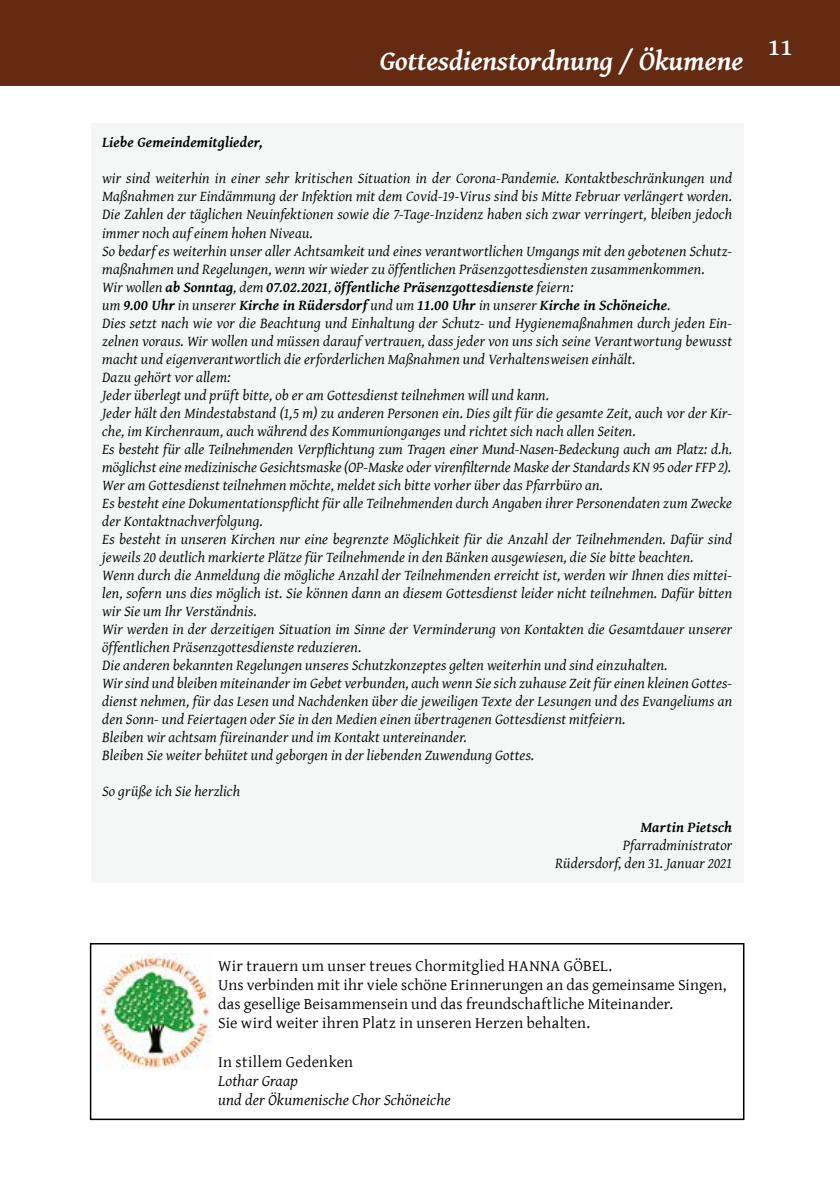
<style>
.page{position:relative;width:840px;height:1191px;background:#fff}
.page>*{position:absolute;margin:0;border:0;box-sizing:border-box;transform-origin:0 0}
.t1{font:italic 700 28px "Gentium Basic";color:#fff}
.t2{font:700 24px "Gentium Basic";color:#fff}
.t3{font:16px/19.2px "Gentium Basic";letter-spacing:.01em;color:#000}
.t4{font:italic 16px/19.2px "Gentium Basic";letter-spacing:.005em;color:#000}
.t5{font:italic 15px/18px "Gentium Basic";letter-spacing:.01em;color:#000}
.t6{font:italic 700 15px "Gentium Basic";letter-spacing:.01em;color:#000}
.s1{font-weight:700}
</style>
<div class="page">
<div style="left:0;top:0;width:839px;height:85px;background:#642a12"></div>
<div style="left:91px;top:123px;width:652px;height:759px;background:#f5f6f6"></div>
<div style="left:90px;top:943px;width:654px;height:177px;border:2px solid #000"></div>
<img style="left:96px;top:953px;width:116px;height:116px">
<h1 class="t1" style="left:379px;top:40px;width:365px">Gottesdienstordnung / Ökumene</h1>
<p class="t6" style="left:102px;top:131px;width:162px">Liebe Gemeindemitglieder,</p>
<p class="t5" style="left:102px;top:169px;width:631px">wir sind weiterhin in einer sehr kritischen Situation in der Corona-Pandemie. Kontaktbeschränkungen und Maßnahmen zur Eindämmung der Infektion mit dem Covid-19-Virus sind bis Mitte Februar verlängert worden.<br>Die Zahlen der täglichen Neuinfektionen sowie die 7-Tage-Inzidenz haben sich zwar verringert, bleiben jedoch immer noch auf einem hohen Niveau.<br>So bedarf es weiterhin unser aller Achtsamkeit und eines verantwortlichen Umgangs mit den gebotenen Schutz&shy;maßnahmen und Regelungen, wenn wir wieder zu öffentlichen Präsenzgottesdiensten zusammenkommen.<br>Wir wollen <span class="s1">ab Sonntag</span>, dem <span class="s1">07.02.2021</span>, <span class="s1">öffentliche Präsenzgottesdienste</span> feiern:<br>um <span class="s1">9.00 Uhr</span> in unserer <span class="s1">Kirche in Rüdersdorf</span> und um <span class="s1">11.00 Uhr</span> in unserer <span class="s1">Kirche in Schöneiche</span>.<br>Dies setzt nach wie vor die Beachtung und Einhaltung der Schutz- und Hygienemaßnahmen durch jeden Ein&shy;zelnen voraus. Wir wollen und müssen darauf vertrauen, dass jeder von uns sich seine Verantwortung bewusst macht und eigenverantwortlich die erforderlichen Maßnahmen und Verhaltensweisen einhält.<br>Dazu gehört vor allem:<br>Jeder überlegt und prüft bitte, ob er am Gottesdienst teilnehmen will und kann.<br>Jeder hält den Mindestabstand (1,5 m) zu anderen Personen ein. Dies gilt für die gesamte Zeit, auch vor der Kir&shy;che, im Kirchenraum, auch während des Kommunionganges und richtet sich nach allen Seiten.<br>Es besteht für alle Teilnehmenden Verpflichtung zum Tragen einer Mund-Nasen-Bedeckung auch am Platz: d.h. möglichst eine medizinische Gesichtsmaske (OP-Maske oder virenfilternde Maske der Standards KN 95 oder FFP 2).<br>Wer am Gottesdienst teilnehmen möchte, meldet sich bitte vorher über das Pfarrbüro an.<br>Es besteht eine Dokumentationspflicht für alle Teilnehmenden durch Angaben ihrer Personendaten zum Zwecke der Kontaktnachverfolgung.<br>Es besteht in unseren Kirchen nur eine begrenzte Möglichkeit für die Anzahl der Teilnehmenden. Dafür sind jeweils 20 deutlich markierte Plätze für Teilnehmende in den Bänken ausgewiesen, die Sie bitte beachten.<br>Wenn durch die Anmeldung die mögliche Anzahl der Teilnehmenden erreicht ist, werden wir Ihnen dies mittei&shy;len, sofern uns dies möglich ist. Sie können dann an diesem Gottesdienst leider nicht teilnehmen. Dafür bitten wir Sie um Ihr Verständnis.<br>Wir werden in der derzeitigen Situation im Sinne der Verminderung von Kontakten die Gesamtdauer unserer öffentlichen Präsenzgottesdienste reduzieren.<br>Die anderen bekannten Regelungen unseres Schutzkonzeptes gelten weiterhin und sind einzuhalten.<br>Wir sind und bleiben miteinander im Gebet verbunden, auch wenn Sie sich zuhause Zeit für einen kleinen Gottes&shy;dienst nehmen, für das Lesen und Nachdenken über die jeweiligen Texte der Lesungen und des Evangeliums an den Sonn- und Feiertagen oder Sie in den Medien einen übertragenen Gottesdienst mitfeiern.<br>Bleiben wir achtsam füreinander und im Kontakt untereinander.<br>Bleiben Sie weiter behütet und geborgen in der liebenden Zuwendung Gottes.</p>
<p class="t5" style="left:102px;top:781px;width:139px">So grüße ich Sie herzlich</p>
<p class="t6" style="left:640px;top:815px;width:93px">Martin Pietsch</p>
<p class="t5" style="left:554px;top:835px;width:178px;text-align:right">Pfarradministrator<br>Rüdersdorf, den 31. Januar 2021</p>
<h2 class="t2" style="left:767px;top:29px;width:26px">11</h2>
<p class="t3" style="left:218px;top:955px;width:509px">Wir trauern um unser treues Chormitglied HANNA GÖBEL.<br>Uns verbinden mit ihr viele schöne Erinnerungen an das gemeinsame Singen, das gesellige Beisammensein und das freundschaftliche Miteinander.<br>Sie wird weiter ihren Platz in unseren Herzen behalten.</p>
<p class="t3" style="left:218px;top:1051px;width:136px">In stillem Gedenken</p>
<p class="t4" style="left:218px;top:1070px;width:234px">Lothar Graap<br>und der Ökumenische Chor Schöneiche</p>
</div>
